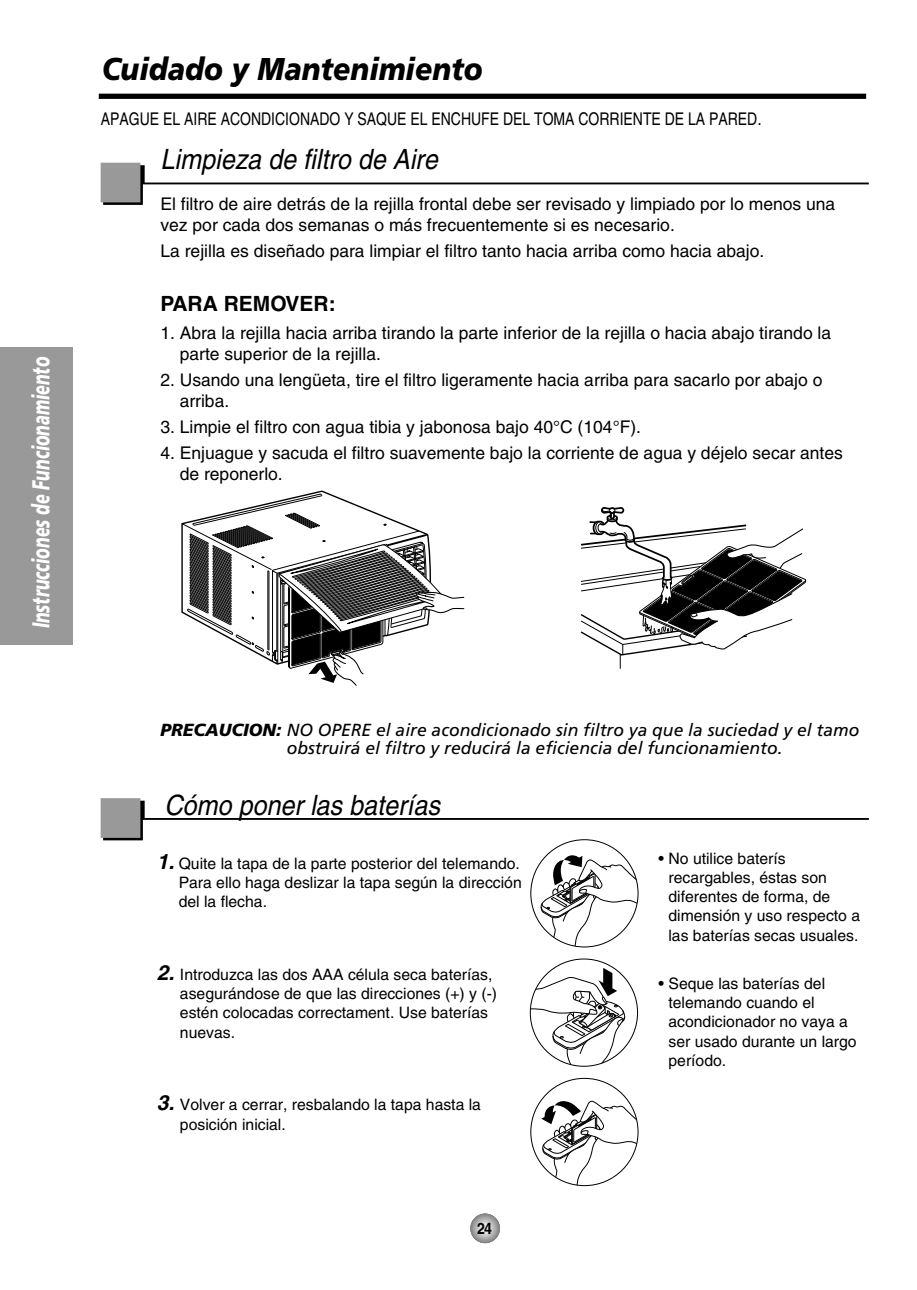
<style>
.page{position:relative;width:917px;height:1290px;background:#fff}
.page>*{position:absolute;margin:0;border:0;box-sizing:border-box;transform-origin:0 0}
.t1{font:italic 900 31.5px "Frutiger";color:#000;scale:.9 1}
.t2{font:italic 28px "Helvetica";color:#000;scale:.9 1}
.t3{font:italic 900 24.5px "Frutiger";color:#fff;scale:.65 1}
.t4{font:700 21px "Helvetica";color:#000}
.t5{font:17.5px/21px "Helvetica";color:#000}
.t6{font:italic 17.5px/17.5px "Frutiger";color:#000}
.t7{font:17.5px "Helvetica";color:#000;scale:.8 1}
.t8{font:15.75px/19.2px "Helvetica";color:#000}
.t9{font:700 15.75px "Helvetica";color:#000;scale:.9 1}
.s1{font-weight:900}
.s2{font-weight:700;font-style:italic;font-size:21px}
</style>
<div class="page">
<div style="left:0;top:347px;width:73px;height:298px;background:#999"></div>
<div style="left:99px;top:94px;width:767px;height:5px;background:#000"></div>
<svg style="left:103px;top:165px;width:766px;height:40px"></svg>
<div style="left:101px;top:163px;width:39px;height:39px;background:#999"></div>
<svg style="left:103px;top:801px;width:766px;height:39px"></svg>
<div style="left:101px;top:798px;width:39px;height:40px;background:#999"></div>
<svg style="left:580px;top:507px;width:226px;height:162px"></svg>
<svg style="left:181px;top:490px;width:284px;height:196px"></svg>
<svg style="left:530px;top:968px;width:96px;height:98px"></svg>
<svg style="left:540px;top:851px;width:97px;height:96px"></svg>
<svg style="left:541px;top:1100px;width:96px;height:85px"></svg>
<svg style="left:470px;top:1213px;width:30px;height:30px"></svg>
<div style="left:471px;top:1214px;width:29px;height:29px;background:#848484;border-radius:50%"></div>
<div style="left:471px;top:1214px;width:28px;height:28px;background:#8b8b8b;border-radius:50%"></div>
<div style="left:472px;top:1215px;width:27px;height:27px;background:#8d8d8d;border-radius:50%"></div>
<div style="left:472px;top:1215px;width:26px;height:26px;background:#949494;border-radius:50%"></div>
<div style="left:473px;top:1216px;width:24px;height:24px;background:#9e9e9e;border-radius:50%"></div>
<div style="left:473px;top:1217px;width:24px;height:23px;background:#9f9f9f;border-radius:50%"></div>
<div style="left:474px;top:1217px;width:23px;height:23px;background:#a1a1a1;border-radius:50%"></div>
<div style="left:474px;top:1217px;width:22px;height:22px;background:#a8a8a8;border-radius:50%"></div>
<div style="left:475px;top:1218px;width:21px;height:21px;background:#ababab;border-radius:50%"></div>
<div style="left:475px;top:1218px;width:20px;height:20px;background:#b2b2b2;border-radius:50%"></div>
<div style="left:476px;top:1219px;width:19px;height:19px;background:#b5b5b5;border-radius:50%"></div>
<div style="left:476px;top:1219px;width:18px;height:18px;background:#bcbcbc;border-radius:50%"></div>
<div style="left:477px;top:1220px;width:17px;height:17px;background:#bfbfbf;border-radius:50%"></div>
<div style="left:477px;top:1220px;width:16px;height:16px;background:#c6c6c6;border-radius:50%"></div>
<div style="left:478px;top:1221px;width:14px;height:14px;background:#d0d0d0;border-radius:50%"></div>
<div style="left:479px;top:1222px;width:13px;height:13px;background:#d2d2d2;border-radius:50%"></div>
<div style="left:479px;top:1222px;width:12px;height:12px;background:#dadada;border-radius:50%"></div>
<div style="left:480px;top:1223px;width:11px;height:11px;background:#dcdcdc;border-radius:50%"></div>
<div style="left:480px;top:1223px;width:10px;height:10px;background:#e3e3e3;border-radius:50%"></div>
<div style="left:481px;top:1224px;width:9px;height:9px;background:#e6e6e6;border-radius:50%"></div>
<h3 class="t3" style="left:31px;top:628px;width:419px;rotate:-90deg">Instrucciones de Funcionamiento</h3>
<h1 class="t1" style="left:102px;top:56px;width:425px">Cuidado y Mantenimiento</h1>
<p class="t7" style="left:101px;top:112px;width:828px">APAGUE EL AIRE ACONDICIONADO Y SAQUE EL ENCHUFE DEL TOMA CORRIENTE DE LA PARED.</p>
<h2 class="t2" style="left:160px;top:149px;width:310px">Limpieza de filtro de Aire</h2>
<p class="t5" style="left:160px;top:195px;width:676px">El filtro de aire detrás de la rejilla frontal debe ser revisado y limpiado por lo menos una vez por cada dos semanas o más frecuentemente si es necesario.</p>
<p class="t5" style="left:160px;top:242px;width:605px">La rejilla es diseñado para limpiar el filtro tanto hacia arriba como hacia abajo.</p>
<p class="t4" style="left:160px;top:296px;width:177px">PARA REMOVER:</p>
<p class="t5" style="left:180px;top:324px;width:653px;text-indent:-19px">1. Abra la rejilla hacia arriba tirando la parte inferior de la rejilla o hacia abajo tirando la parte superior de la rejilla.</p>
<p class="t5" style="left:180px;top:371px;width:644px;text-indent:-19px">2. Usando una lengüeta, tire el filtro ligeramente hacia arriba para sacarlo por abajo o arriba.</p>
<p class="t5" style="left:160px;top:418px;width:482px">3. Limpie el filtro con agua tibia y jabonosa bajo 40°C (104°F).</p>
<p class="t5" style="left:180px;top:444px;width:665px;text-indent:-19px">4. Enjuague y sacuda el filtro suavemente bajo la corriente de agua y déjelo secar antes de reponerlo.</p>
<p class="t6" style="left:287px;top:722px;width:574px;text-indent:-126px"><span class="s1">PRECAUCION:</span> NO OPERE el aire acondicionado sin filtro ya que la suciedad y el tamo obstruirá el filtro y reducirá la eficiencia del funcionamiento.</p>
<h2 class="t2" style="left:164px;top:795px;width:308px">Cómo poner las baterías</h2>
<p class="t8" style="left:179px;top:855px;width:345px;text-align:justify;text-indent:-22px"><span class="s2">1.</span> Quite la tapa de la parte posterior del telemando.<br>Para ello haga deslizar la tapa según la dirección del la flecha.</p>
<p class="t8" style="left:180px;top:966px;width:319px;text-indent:-23px"><span class="s2">2.</span> Introduzca las dos AAA célula seca baterías, asegurándose de que las direcciones (+) y (-) estén colocadas correctament. Use baterías nuevas.</p>
<p class="t8" style="left:180px;top:1096px;width:303px;text-indent:-23px"><span class="s2">3.</span> Volver a cerrar, resbalando la tapa hasta la posición inicial.</p>
<p class="t9" style="left:477px;top:1222px;width:18px">24</p>
<p class="t8" style="left:668px;top:850px;width:193px;text-indent:-10px">• No utilice baterís recargables, éstas son diferentes de forma, de dimensión y uso respecto a las baterías secas usuales.</p>
<p class="t8" style="left:668px;top:975px;width:190px;text-indent:-10px">• Seque las baterías del telemando cuando el acondicionador no vaya a ser usado durante un largo período.</p>
</div>
